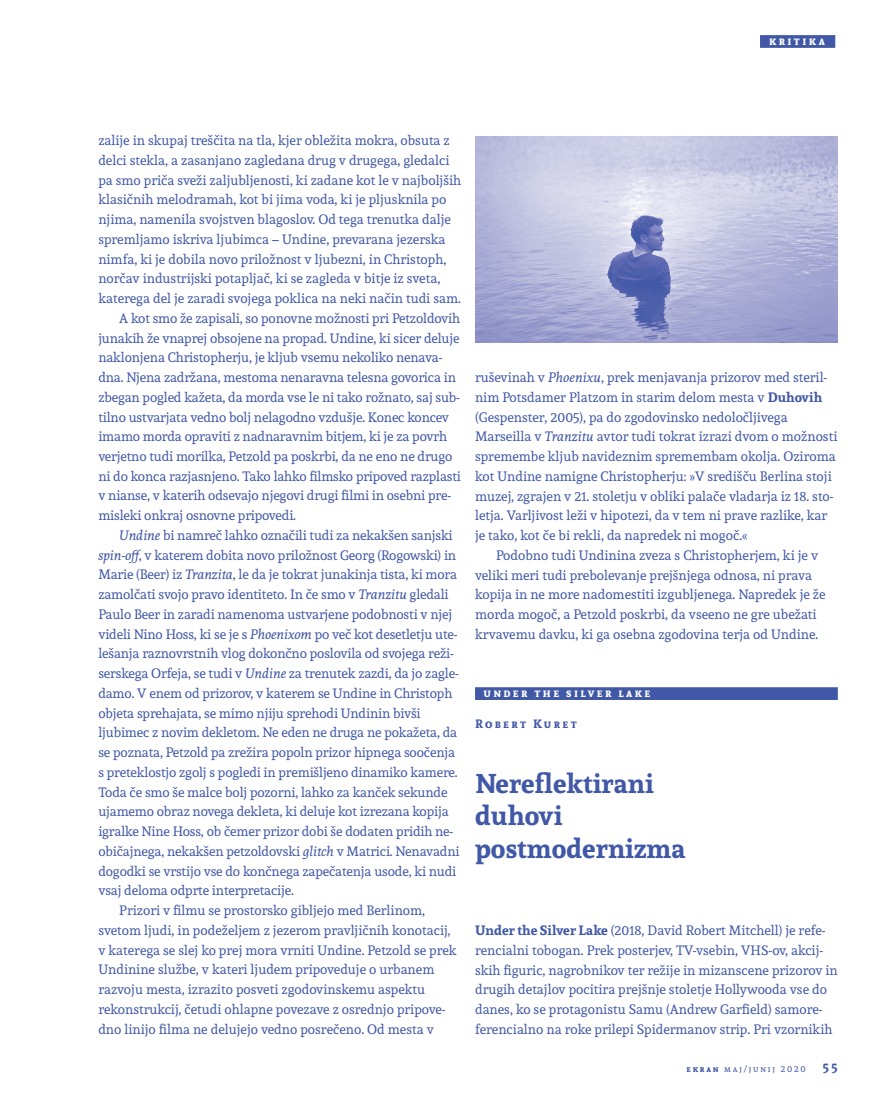
<style>
.page{position:relative;width:893px;height:1106px;background:#fff}
.page>*{position:absolute;margin:0;border:0;box-sizing:border-box;transform-origin:0 0}
.t1{font:700 27px/32.7px "Andada";color:#4158a6}
.t2{font:13.5px/19.8px "Andada";color:#4158a6}
.t3{font:700 12.75px "Andada SC";color:#4158a6}
.t4{font:700 12px "Andada SC";letter-spacing:.2em;color:#fff}
.t5{font:700 12px "Andada SC";letter-spacing:.2em;color:#4158a6}
.t6{font:9px "Andada SC";letter-spacing:.2em;color:#4158a6}
.s1{color:#4158a6}
.s2{font-style:italic}
.s3{font-weight:700}
</style>
<div class="page">
<div style="left:475px;top:687px;width:363px;height:13px;background:#4158a6"></div>
<img style="left:475px;top:136px;width:363px;height:206px">
<div style="left:760px;top:35px;width:75px;height:13px;background:#4158a6"></div>
<p class="t4" style="left:769px;top:32px;width:68px">kritika<span class="s1">n</span></p>
<p class="t2" style="left:98px;top:130px;width:353px">zalije in skupaj treščita na tla, kjer obležita mokra, obsuta z</p>
<p class="t2" style="left:98px;top:150px;width:353px">delci stekla, a zasanjano zagledana drug v drugega, gledalci</p>
<p class="t2" style="left:98px;top:170px;width:364px">pa smo priča sveži zaljubljenosti, ki zadane kot le v najboljših</p>
<p class="t2" style="left:98px;top:189px;width:350px">klasičnih melodramah, kot bi jima voda, ki je pljusknila po</p>
<p class="t2" style="left:98px;top:209px;width:354px">njima, namenila svojstven blagoslov. Od tega trenutka dalje</p>
<p class="t2" style="left:98px;top:229px;width:349px">spremljamo iskriva ljubimca – Undine, prevarana jezerska</p>
<p class="t2" style="left:98px;top:249px;width:350px">nimfa, ki je dobila novo priložnost v ljubezni, in Christoph,</p>
<p class="t2" style="left:98px;top:268px;width:343px">norčav industrijski potapljač, ki se zagleda v bitje iz sveta,</p>
<p class="t2" style="left:98px;top:288px;width:364px">katerega del je zaradi svojega poklica na neki način tudi sam.</p>
<p class="t2" style="left:119px;top:308px;width:342px">A kot smo že zapisali, so ponovne možnosti pri Petzoldovih</p>
<p class="t2" style="left:98px;top:328px;width:363px">junakih že vnaprej obsojene na propad. Undine, ki sicer deluje</p>
<p class="t2" style="left:98px;top:347px;width:346px">naklonjena Christopherju, je kljub vsemu nekoliko nenava-</p>
<p class="t2" style="left:98px;top:367px;width:359px">dna. Njena zadržana, mestoma nenaravna telesna govorica in</p>
<p class="t2" style="left:98px;top:387px;width:363px">zbegan pogled kažeta, da morda vse le ni tako rožnato, saj sub-</p>
<p class="t2" style="left:98px;top:406px;width:352px">tilno ustvarjata vedno bolj nelagodno vzdušje. Konec koncev</p>
<p class="t2" style="left:98px;top:426px;width:350px">imamo morda opraviti z nadnaravnim bitjem, ki je za povrh</p>
<p class="t2" style="left:98px;top:446px;width:356px">verjetno tudi morilka, Petzold pa poskrbi, da ne eno ne drugo</p>
<p class="t2" style="left:98px;top:466px;width:364px">ni do konca razjasnjeno. Tako lahko filmsko pripoved razplasti</p>
<p class="t2" style="left:98px;top:485px;width:354px">v nianse, v katerih odsevajo njegovi drugi filmi in osebni pre-</p>
<p class="t2" style="left:98px;top:505px;width:199px">misleki onkraj osnovne pripovedi.</p>
<p class="t2" style="left:119px;top:525px;width:335px"><span class="s2">Undine</span> bi namreč lahko označili tudi za nekakšen sanjski</p>
<p class="t2" style="left:98px;top:545px;width:359px"><span class="s2">spin-off</span>, v katerem dobita novo priložnost Georg (Rogowski) in</p>
<p class="t2" style="left:98px;top:564px;width:360px">Marie (Beer) iz <span class="s2">Tranzita</span>, le da je tokrat junakinja tista, ki mora</p>
<p class="t2" style="left:98px;top:584px;width:352px">zamolčati svojo pravo identiteto. In če smo v <span class="s2">Tranzitu</span> gledali</p>
<p class="t2" style="left:98px;top:604px;width:355px">Paulo Beer in zaradi namenoma ustvarjene podobnosti v njej</p>
<p class="t2" style="left:98px;top:624px;width:361px">videli Nino Hoss, ki se je s <span class="s2">Phoenixom</span> po več kot desetletju ute-</p>
<p class="t2" style="left:98px;top:643px;width:357px">lešanja raznovrstnih vlog dokončno poslovila od svojega reži-</p>
<p class="t2" style="left:98px;top:663px;width:362px">serskega Orfeja, se tudi v <span class="s2">Undine</span> za trenutek zazdi, da jo zagle-</p>
<p class="t2" style="left:98px;top:683px;width:356px">damo. V enem od prizorov, v katerem se Undine in Christoph</p>
<p class="t2" style="left:98px;top:703px;width:324px">objeta sprehajata, se mimo njiju sprehodi Undinin bivši</p>
<p class="t2" style="left:98px;top:722px;width:360px">ljubimec z novim dekletom. Ne eden ne druga ne pokažeta, da</p>
<p class="t2" style="left:98px;top:742px;width:358px">se poznata, Petzold pa zrežira popoln prizor hipnega soočenja</p>
<p class="t2" style="left:98px;top:762px;width:361px">s preteklostjo zgolj s pogledi in premišljeno dinamiko kamere.</p>
<p class="t2" style="left:98px;top:781px;width:351px">Toda če smo še malce bolj pozorni, lahko za kanček sekunde</p>
<p class="t2" style="left:98px;top:801px;width:352px">ujamemo obraz novega dekleta, ki deluje kot izrezana kopija</p>
<p class="t2" style="left:98px;top:821px;width:357px">igralke Nine Hoss, ob čemer prizor dobi še dodaten pridih ne-</p>
<p class="t2" style="left:98px;top:841px;width:363px">običajnega, nekakšen petzoldovski <span class="s2">glitch</span> v Matrici. Nenavadni</p>
<p class="t2" style="left:98px;top:860px;width:359px">dogodki se vrstijo vse do končnega zapečatenja usode, ki nudi</p>
<p class="t2" style="left:98px;top:880px;width:197px">vsaj deloma odprte interpretacije.</p>
<p class="t2" style="left:119px;top:900px;width:307px">Prizori v filmu se prostorsko gibljejo med Berlinom,</p>
<p class="t2" style="left:98px;top:920px;width:354px">svetom ljudi, in podeželjem z jezerom pravljičnih konotacij,</p>
<p class="t2" style="left:98px;top:939px;width:360px">v katerega se slej ko prej mora vrniti Undine. Petzold se prek</p>
<p class="t2" style="left:98px;top:959px;width:337px">Undinine službe, v kateri ljudem pripoveduje o urbanem</p>
<p class="t2" style="left:98px;top:979px;width:328px">razvoju mesta, izrazito posveti zgodovinskemu aspektu</p>
<p class="t2" style="left:98px;top:999px;width:349px">rekonstrukcij, četudi ohlapne povezave z osrednjo pripove-</p>
<p class="t2" style="left:98px;top:1018px;width:337px">dno linijo filma ne delujejo vedno posrečeno. Od mesta v</p>
<p class="t2" style="left:475px;top:367px;width:364px">ruševinah v <span class="s2">Phoenixu</span>, prek menjavanja prizorov med steril&shy;nim Potsdamer Platzom in starim delom mesta v <span class="s3">Duhovih </span>(Gespenster, 2005), pa do zgodovinsko nedoločljivega Marseilla v <span class="s2">Tranzitu</span> avtor tudi tokrat izrazi dvom o možnosti spremembe kljub navideznim spremembam okolja. Oziroma kot Undine namigne Christopherju: »V središču Berlina stoji muzej, zgrajen v 21. stoletju v obliki palače vladarja iz 18. sto&shy;letja. Varljivost leži v hipotezi, da v tem ni prave razlike, kar je tako, kot če bi rekli, da napredek ni mogoč.«</p>
<p class="t2" style="left:475px;top:545px;width:352px;text-indent:21px">Podobno tudi Undinina zveza s Christopherjem, ki je v veliki meri tudi prebolevanje prejšnjega odnosa, ni prava kopija in ne more nadomestiti izgubljenega. Napredek je že morda mogoč, a Petzold poskrbi, da vseeno ne gre ubežati krvavemu davku, ki ga osebna zgodovina terja od Undine.</p>
<p class="t4" style="left:483px;top:684px;width:169px">under the silver lake</p>
<p class="t5" style="left:475px;top:715px;width:103px">Robert Kuret</p>
<h1 class="t1" style="left:475px;top:766px;width:212px">Nereflektirani duhovi postmodernizma</h1>
<p class="t2" style="left:475px;top:920px;width:364px"><span class="s3">Under the Silver Lake</span> (2018, David Robert Mitchell) je refe&shy;rencialni tobogan. Prek posterjev, TV-vsebin, VHS-ov, akcij&shy;skih figuric, nagrobnikov ter režije in mizanscene prizorov in drugih detajlov pocitira prejšnje stoletje Hollywooda vse do danes, ko se protagonistu Samu (Andrew Garfield) samore&shy;ferencialno na roke prilepi Spidermanov strip. Pri vzornikih</p>
<p class="t6" style="left:686px;top:1063px;width:121px"><span class="s3">ekran</span> maj/junij 2020</p>
<p class="t3" style="left:823px;top:1058px;width:16px">55</p>
</div>
